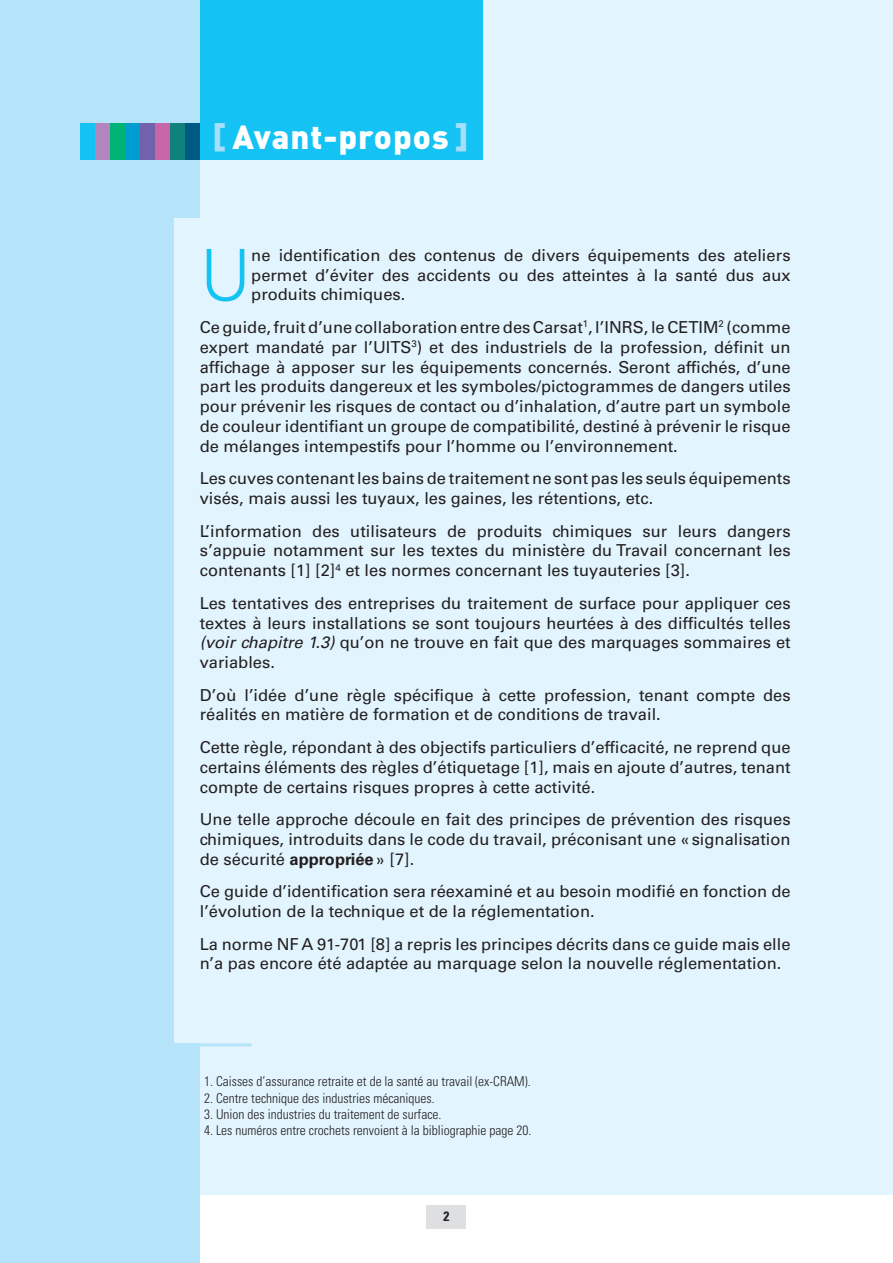
<style>
.page{position:relative;width:893px;height:1263px;background:#fff}
.page>*{position:absolute;margin:0;border:0;box-sizing:border-box;transform-origin:0 0}
.t1{font:300 71.25px "Univers LT Std";color:#14c3f4}
.t2{font:900 33px "DIN";letter-spacing:.03em;color:#fff}
.t3{font:16.5px/19.8px "Univers LT Std";color:#231f20;text-align:justify}
.t4{font:300 condensed 13.5px "Univers";color:#231f20}
.t5{font:700 condensed 13.5px "Univers LT Std";color:#231f20}
.s1{color:#a5dff9}
.s2{font-style:italic}
.s3{font-weight:700}
</style>
<div class="page">
<div style="left:126px;top:0;width:767px;height:1195px;background:#e2f4fd"></div>
<div style="left:0;top:0;width:200px;height:1263px;background:#b5e4fa"></div>
<div style="left:174px;top:218px;width:303px;height:825px;background:#e2f4fd"></div>
<div style="left:200px;top:0;width:282px;height:160px;background:#14c3f4"></div>
<hr style="left:200px;top:1043px;width:52px;height:3px;background:#b5e4fa">
<div style="left:95px;top:124px;width:15px;height:36px;background:#b086bc"></div>
<div style="left:110px;top:124px;width:15px;height:36px;background:#00b477"></div>
<div style="left:125px;top:124px;width:15px;height:36px;background:#009dd0"></div>
<div style="left:140px;top:124px;width:15px;height:36px;background:#7262ab"></div>
<div style="left:155px;top:124px;width:15px;height:36px;background:#c966a8"></div>
<div style="left:170px;top:124px;width:15px;height:36px;background:#11817e"></div>
<div style="left:185px;top:124px;width:15px;height:36px;background:#005b82"></div>
<div style="left:81px;top:124px;width:14px;height:36px;background:#14c3f4"></div>
<div style="left:426px;top:1205px;width:39px;height:24px;background:#dedfe0"></div>
<h2 class="t2" style="left:213px;top:126px;width:257px"><span class="s1">[</span> Avant-propos <span class="s1">]</span></h2>
<h1 class="t1" style="left:200px;top:234px;width:53px">U</h1>
<p class="t3" style="left:251px;top:246px;width:541px">ne identification des contenus de divers équipements des ateliers permet d’éviter des accidents ou des atteintes à la santé dus aux produits chimiques.</p>
<p class="t3" style="left:200px;top:318px;width:592px">Ce guide, fruit d’une collaboration entre des Carsat<sup>1</sup>, l’INRS, le CETIM<sup>2</sup> (comme expert mandaté par l’UITS<sup>3</sup>) et des industriels de la profession, définit un affichage à apposer sur les équipements concernés. Seront affichés, d’une part les produits dangereux et les symboles/pictogrammes de dangers utiles pour prévenir les risques de contact ou d’inhalation, d’autre part un symbole de couleur identifiant un groupe de compatibilité, destiné à prévenir le risque de mélanges intempestifs pour l’homme ou l’environnement.</p>
<p class="t3" style="left:200px;top:469px;width:592px">Les cuves contenant les bains de traitement ne sont pas les seuls équipements visés, mais aussi les tuyaux, les gaines, les rétentions, etc.</p>
<p class="t3" style="left:200px;top:522px;width:592px">L’information des utilisateurs de produits chimiques sur leurs dangers s’appuie notamment sur les textes du ministère du Travail concernant les contenants [1] [2]<sup>4</sup> et les normes concernant les tuyauteries [3].</p>
<p class="t3" style="left:200px;top:594px;width:592px">Les tentatives des entreprises du traitement de surface pour appliquer ces textes à leurs installations se sont toujours heurtées à des difficultés telles <span class="s2">(voir chapitre 1.3)</span> qu’on ne trouve en fait que des marquages sommaires et variables.</p>
<p class="t3" style="left:200px;top:686px;width:592px">D’où l’idée d’une règle spécifique à cette profession, tenant compte des réalités en matière de formation et de conditions de travail.</p>
<p class="t3" style="left:200px;top:738px;width:592px">Cette règle, répondant à des objectifs particuliers d’efficacité, ne reprend que certains éléments des règles d’étiquetage [1], mais en ajoute d’autres, tenant compte de certains risques propres à cette activité.</p>
<p class="t3" style="left:200px;top:810px;width:592px">Une telle approche découle en fait des principes de prévention des risques chimiques, introduits dans le code du travail, préconisant une « signalisation de sécurité <span class="s3">appropriée</span> » [7].</p>
<p class="t3" style="left:200px;top:882px;width:592px">Ce guide d’identification sera réexaminé et au besoin modifié en fonction de l’évolution de la technique et de la réglementation.</p>
<p class="t3" style="left:200px;top:935px;width:592px">La norme NF A 91-701 [8] a repris les principes décrits dans ce guide mais elle n’a pas encore été adaptée au marquage selon la nouvelle réglementation.</p>
<p class="t4" style="left:204px;top:1077px;width:328px">1. Caisses d’assurance retraite et de la santé au travail (ex-CRAM).</p>
<p class="t4" style="left:204px;top:1093px;width:232px">2. Centre technique des industries mécaniques.</p>
<p class="t4" style="left:204px;top:1109px;width:239px">3. Union des industries du traitement de surface.</p>
<p class="t4" style="left:204px;top:1125px;width:329px">4. Les numéros entre crochets renvoient à la bibliographie page 20.</p>
<p class="t5" style="left:443px;top:1211px;width:7px">2</p>
</div>
